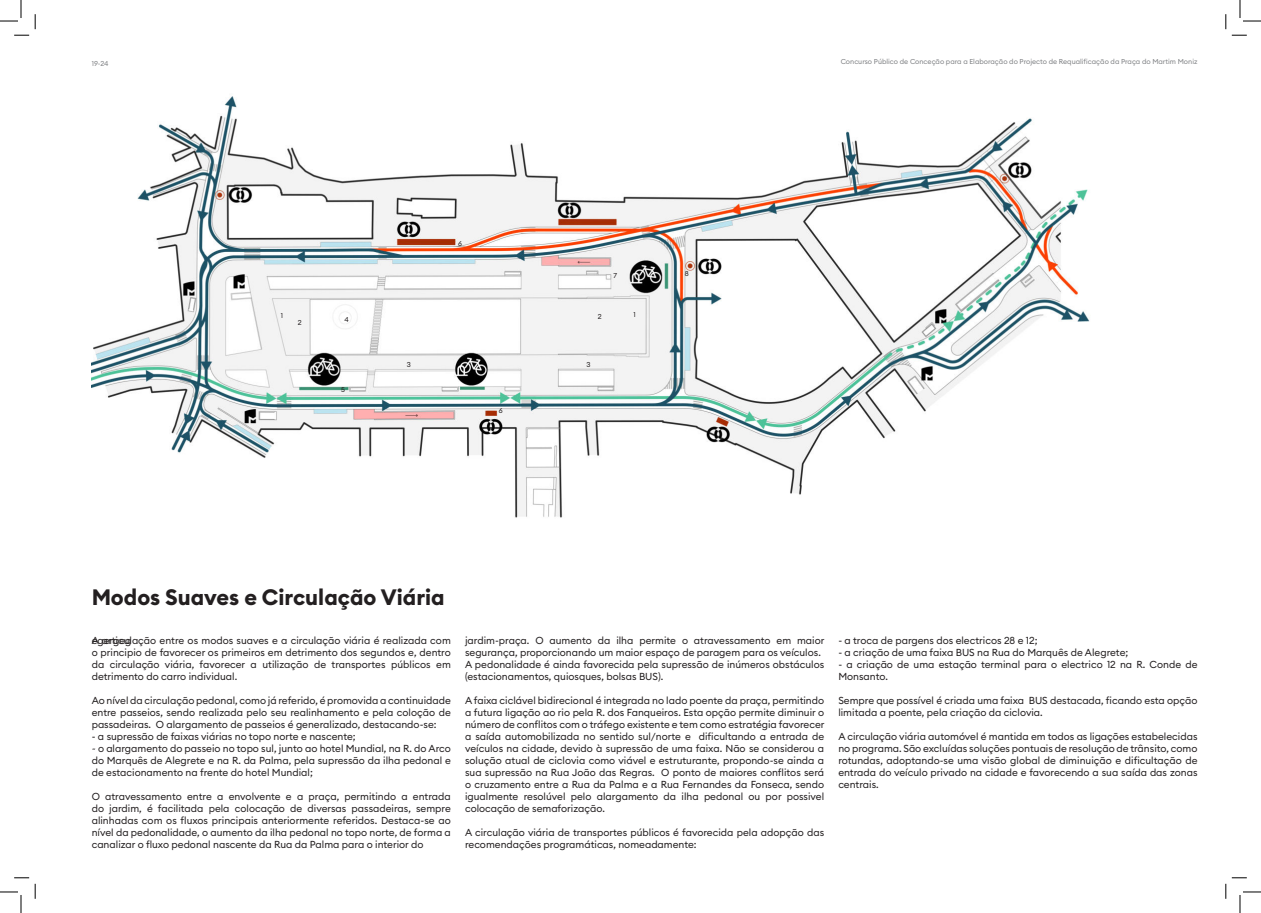
<style>
.page{position:relative;width:1261px;height:913px;background:#fff}
.page>*{position:absolute;margin:0;border:0;box-sizing:border-box;transform-origin:0 0}
.t1{font:700 22px "Euclid Circular B";color:#231f20}
.t2{font:10px/12px "Euclid Circular B";color:#231f20;text-align:justify}
.t3{font:7px "Euclid Circular B";color:#808285}
.t4{font:7px "Euclid Circular B";color:#231f20}
</style>
<div class="page">
<img style="left:91px;top:96px;width:999px;height:422px">
<svg style="left:14px;top:35px;width:15px;height:1px"></svg>
<svg style="left:1232px;top:35px;width:15px;height:1px"></svg>
<svg style="left:14px;top:877px;width:15px;height:1px"></svg>
<svg style="left:35px;top:14px;width:1px;height:15px"></svg>
<svg style="left:35px;top:883px;width:1px;height:15px"></svg>
<svg style="left:1225px;top:14px;width:2px;height:15px"></svg>
<svg style="left:0;top:0;width:22px;height:22px"></svg>
<svg style="left:0;top:891px;width:22px;height:21px"></svg>
<svg style="left:1239px;top:0;width:22px;height:22px"></svg>
<svg style="left:1225px;top:877px;width:36px;height:35px"></svg>
<p class="t3" style="left:92px;top:61px;width:18px">19-24</p>
<p class="t3" style="left:841px;top:57px;width:358px">Concurso Público de Conceção para a Elaboração do Projecto de Requalificação da Praça do Martim Moniz</p>
<p class="t4" style="left:281px;top:313px;width:4px">1</p>
<p class="t4" style="left:298px;top:319px;width:5px">2</p>
<p class="t4" style="left:345px;top:316px;width:6px">4</p>
<p class="t4" style="left:341px;top:387px;width:5px">5</p>
<p class="t4" style="left:407px;top:361px;width:6px">3</p>
<p class="t4" style="left:458px;top:240px;width:5px">6</p>
<p class="t4" style="left:499px;top:407px;width:5px">6</p>
<p class="t4" style="left:614px;top:272px;width:5px">7</p>
<p class="t4" style="left:685px;top:271px;width:5px">8</p>
<p class="t4" style="left:598px;top:313px;width:5px">2</p>
<p class="t4" style="left:633px;top:312px;width:4px">1</p>
<p class="t4" style="left:587px;top:361px;width:6px">3</p>
<h1 class="t1" style="left:92px;top:582px;width:354px">Modos Suaves e Circulação Viária</h1>
<p class="t2" style="left:92px;top:635px;width:41px">egergeg</p>
<p class="t2" style="left:92px;top:634px;width:361px">A articulação entre os modos suaves e a circulação viária é realizada com o principio de favorecer os primeiros em detrimento dos segundos e, dentro da circulação viária, favorecer a utilização de transportes públicos em detrimento do carro individual.</p>
<p class="t2" style="left:92px;top:694px;width:361px">Ao nível da circulação pedonal, como já referido, é promovida a continuidade entre passeios, sendo realizada pelo seu realinhamento e pela coloção de passadeiras. O alargamento de passeios é generalizado, destacando-se:</p>
<p class="t2" style="left:92px;top:730px;width:361px;text-align:left">- a supressão de faixas viárias no topo norte e nascente;<br>~ o alargamento do passeio no topo sul, junto ao hotel Mundial, na R. do Arco do Marquês de Alegrete e na R. da Palma, pela supressão da ilha pedonal e de estacionamento na frente do hotel Mundial;</p>
<p class="t2" style="left:92px;top:791px;width:361px">O atravessamento entre a envolvente e a praça, permitindo a entrada do jardim, é facilitada pela colocação de diversas passadeiras, sempre alinhadas com os fluxos principais anteriormente referidos. Destaca-se ao nível da pedonalidade, o aumento da ilha pedonal no topo norte, de forma a canalizar o fluxo pedonal nascente da Rua da Palma para o interior do</p>
<p class="t2" style="left:465px;top:634px;width:361px;text-align:left">jardim-praça. O aumento da ilha permite o atravessamento em maior segurança, proporcionando um maior espaço de paragem para os veículos.<br>A pedonalidade é ainda favorecida pela supressão de inúmeros obstáculos (estacionamentos, quiosques, bolsas BUS).</p>
<p class="t2" style="left:465px;top:694px;width:361px">A faixa ciclável bidirecional é integrada no lado poente da praça, permitindo a futura ligação ao rio pela R. dos Fanqueiros. Esta opção permite diminuir o número de conflitos com o tráfego existente e tem como estratégia favorecer a saída automobilizada no sentido sul/norte e dificultando a entrada de veículos na cidade, devido à supressão de uma faixa. Não se considerou a solução atual de ciclovia como viável e estruturante, propondo-se ainda a sua supressão na Rua João das Regras. O ponto de maiores conflitos será o cruzamento entre a Rua da Palma e a Rua Fernandes da Fonseca, sendo igualmente resolúvel pelo alargamento da ilha pedonal ou por possivel colocação de semaforização.</p>
<p class="t2" style="left:465px;top:826px;width:361px">A circulação viária de transportes públicos é favorecida pela adopção das recomendações programáticas, nomeadamente:</p>
<p class="t2" style="left:838px;top:634px;width:201px">- a troca de pargens dos electricos 28 e 12;</p>
<p class="t2" style="left:838px;top:646px;width:291px">- a criação de uma faixa BUS na Rua do Marquês de Alegrete;</p>
<p class="t2" style="left:838px;top:658px;width:361px">- a criação de uma estação terminal para o electrico 12 na R. Conde de<br>Monsanto.</p>
<p class="t2" style="left:838px;top:694px;width:361px">Sempre que possível é criada uma faixa BUS destacada, ficando esta opção limitada a poente, pela criação da ciclovia.</p>
<p class="t2" style="left:838px;top:730px;width:361px">A circulação viária automóvel é mantida em todos as ligações estabelecidas no programa. São excluídas soluções pontuais de resolução de trânsito, como rotundas, adoptando-se uma visão global de diminuição e dificultação de entrada do veículo privado na cidade e favorecendo a sua saída das zonas centrais.</p>
</div>
